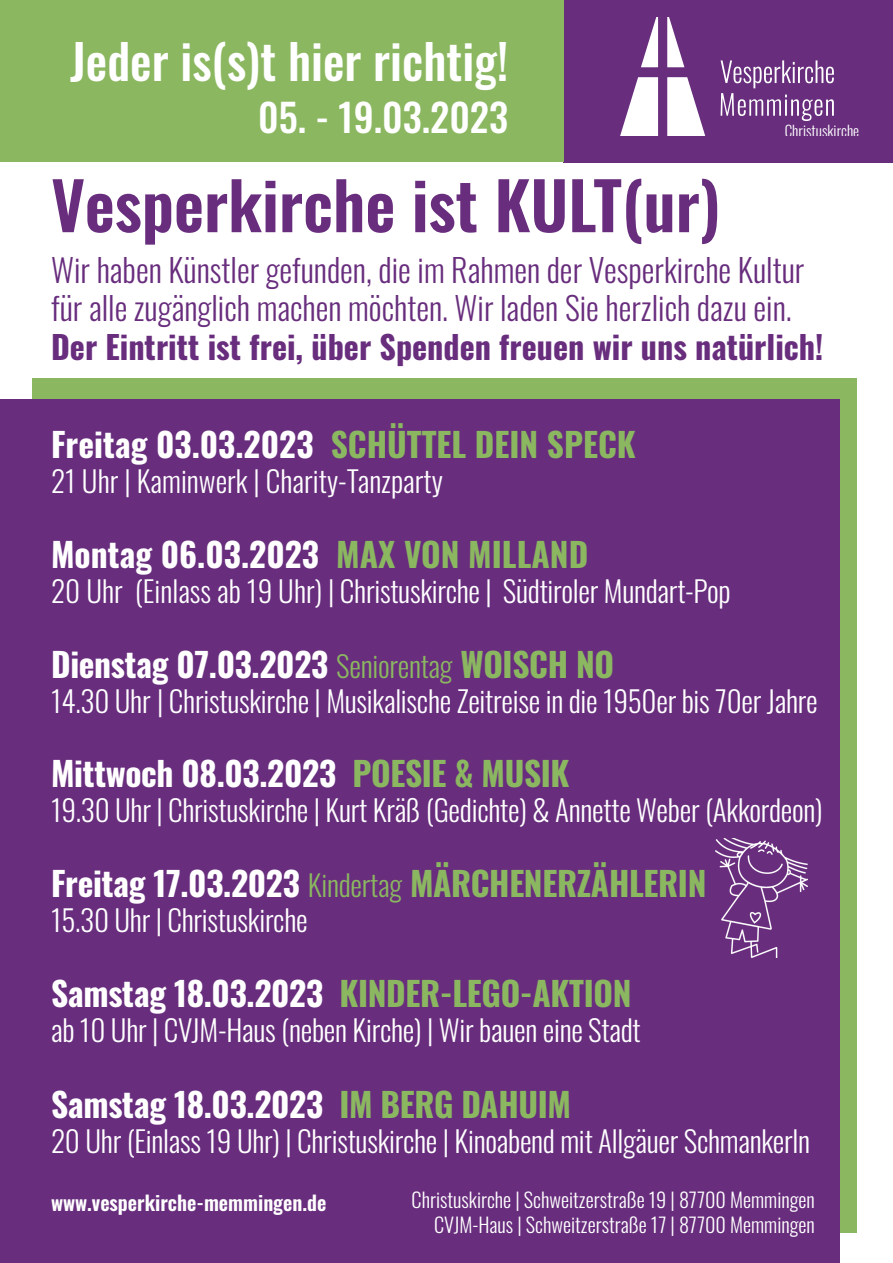
<style>
.page{position:relative;width:893px;height:1263px;background:#fff}
.page>*{position:absolute;margin:0;border:0;box-sizing:border-box;transform-origin:0 0}
.t1{font:600 65.4px "Oswald";color:#682d7d}
.t2{font:500 48.15px "Oswald";color:#fff}
.t3{font:500 38.55px "Oswald";color:#fff}
.t4{font:700 33.45px "Oswald";letter-spacing:-.01em;color:#fff}
.t5{font:700 33.45px "Oswald";letter-spacing:-.01em;color:#8bb761}
.t6{font:300 32.1px/38.5px "Oswald";color:#682d7d}
.t7{font:700 32.1px "Oswald";color:#682d7d}
.t8{font:300 29.25px "Oswald";letter-spacing:-.01em;color:#fff}
.t9{font:300 20.25px/24.3px "Oswald";color:#fff;text-align:right}
.t10{font:600 20.25px "Oswald";color:#fff}
.t11{font:300 15.15px "Oswald";color:#fff}
.s1{color:#8bb761}
.s2{font-weight:300;font-size:29.25px;color:#8bb761}
.s3{color:#fff}
</style>
<div class="page">
<div style="left:32px;top:378px;width:825px;height:855px;background:#8bb761"></div>
<div style="left:564px;top:0;width:329px;height:162px;background:#682d7d"></div>
<div style="left:0;top:0;width:563px;height:162px;background:#8bb761"></div>
<svg style="left:721px;top:60px;width:113px;height:61px"></svg>
<svg style="left:641px;top:17px;width:17px;height:50px"></svg>
<svg style="left:667px;top:17px;width:17px;height:50px"></svg>
<svg style="left:620px;top:77px;width:38px;height:59px"></svg>
<svg style="left:667px;top:77px;width:39px;height:59px"></svg>
<div style="left:0;top:400px;width:839px;height:863px;background:#682d7d"></div>
<img style="left:715px;top:838px;width:92px;height:119px">
<h2 class="t2" style="left:70px;top:36px;width:439px">Jeder is(s)t hier richtig!</h2>
<h3 class="t3" style="left:258px;top:97px;width:251px">05. - 19.03.2023</h3>
<h1 class="t1" style="left:51px;top:171px;width:671px">Vesperkirche ist KULT(ur)</h1>
<p class="t11" style="left:785px;top:118px;width:76px">Christuskirche</p>
<p class="t6" style="left:51px;top:247px;width:755px">Wir haben Künstler gefunden, die im Rahmen der Vesperkirche Kultur für alle zugänglich machen möchten. Wir laden Sie herzlich dazu ein.</p>
<p class="t7" style="left:51px;top:330px;width:774px">Der Eintritt ist frei, über Spenden freuen wir uns natürlich!</p>
<p class="t4" style="left:51px;top:427px;width:586px">Freitag 03.03.2023 <span class="s1">SCHÜTTEL DEIN SPECK</span></p>
<p class="t8" style="left:51px;top:455px;width:393px">21 Uhr | Kaminwerk | Charity-Tanzparty</p>
<p class="t4" style="left:51px;top:537px;width:539px">Montag 06.03.2023 <span class="s1">MAX VON MILLAND</span></p>
<p class="t8" style="left:51px;top:565px;width:681px">20 Uhr (Einlass ab 19 Uhr) | Christuskirche | Südtiroler Mundart-Pop</p>
<p class="t4" style="left:51px;top:646px;width:564px">Dienstag 07.03.2023 <span class="s2">Seniorentag</span> <span class="s1">WOISCH NO</span></p>
<p class="t8" style="left:51px;top:675px;width:768px">14.30 Uhr | Christuskirche | Musikalische Zeitreise in die 1950er bis 70er Jahre</p>
<p class="t4" style="left:51px;top:756px;width:520px">Mittwoch 08.03.2023 <span class="s1">POESIE &amp; MUSIK</span></p>
<p class="t8" style="left:51px;top:784px;width:773px">19.30 Uhr | Christuskirche | Kurt Kräß (Gedichte) &amp; Annette Weber (Akkordeon)</p>
<p class="t4" style="left:51px;top:866px;width:657px">Freitag 17.03.2023 <span class="s2">Kindertag</span> <span class="s1">MÄRCHENERZÄHLERIN</span></p>
<p class="t8" style="left:51px;top:894px;width:258px">15.30 Uhr | Christuskirche</p>
<p class="t5" style="left:51px;top:976px;width:582px"><span class="s3">Samstag 18.03.2023</span> KINDER-LEGO-AKTION</p>
<p class="t8" style="left:51px;top:1004px;width:591px">ab 10 Uhr | CVJM-Haus (neben Kirche) | Wir bauen eine Stadt</p>
<p class="t4" style="left:51px;top:1086px;width:521px">Samstag 18.03.2023 <span class="s1">IM BERG DAHUIM</span></p>
<p class="t8" style="left:51px;top:1115px;width:760px">20 Uhr (Einlass 19 Uhr) | Christuskirche | Kinoabend mit Allgäuer Schmankerln</p>
<p class="t9" style="left:412px;top:1186px;width:404px">Christuskirche | Schweitzerstraße 19 | 87700 Memmingen<br>CVJM-Haus | Schweitzerstraße 17 | 87700 Memmingen</p>
<p class="t10" style="left:51px;top:1192px;width:277px">www.vesperkirche-memmingen.de</p>
</div>
